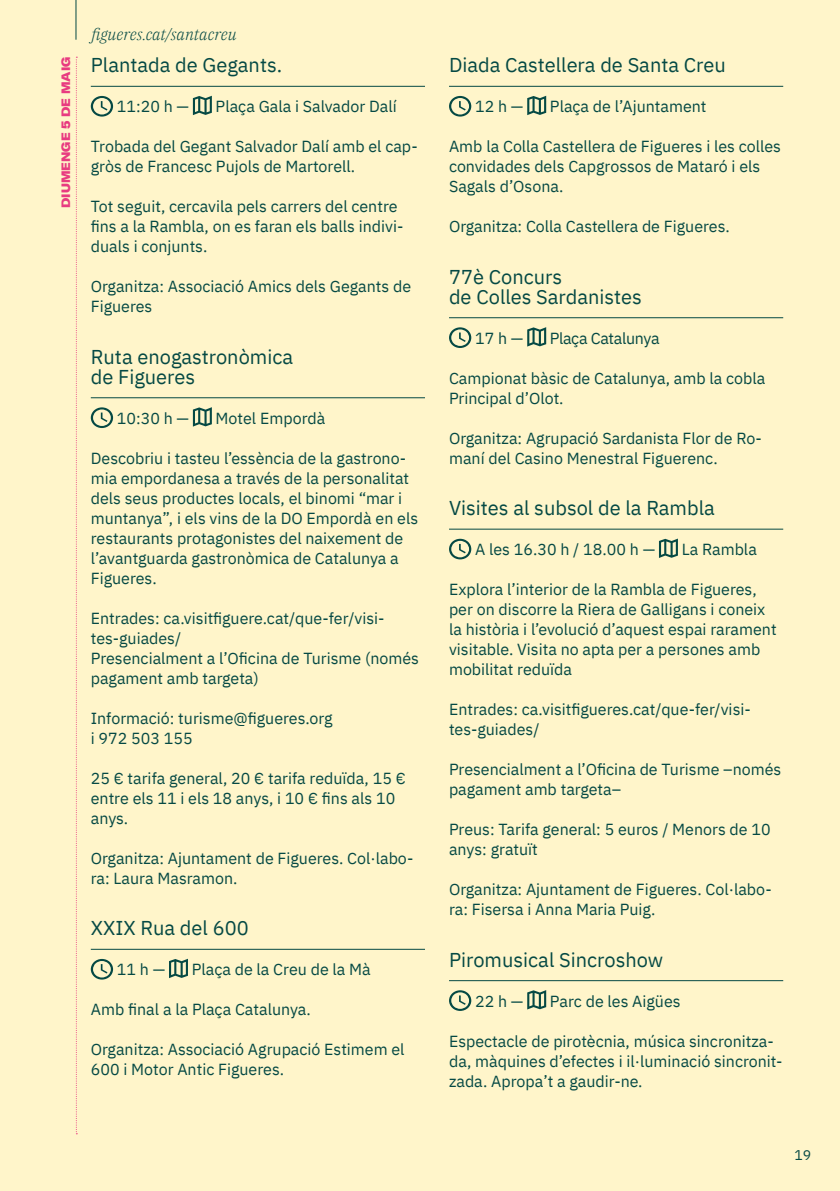
<style>
.page{position:relative;width:840px;height:1191px;background:#fff}
.page>*{position:absolute;margin:0;border:0;box-sizing:border-box;transform-origin:0 0}
.t1{font:20px/20px "IBM Plex Sans";color:#054944}
.t2{font:16px/20px "IBM Plex Sans";color:#054944}
.t3{font:italic 300 16px "IBM Plex Serif";color:#054944}
.t4{font:16px "IBM Plex Sans";letter-spacing:-.02em;color:#054944}
.t5{font:14px "IBM Plex Sans";color:#054944}
.t6{font:900 expanded 12px "GT America";color:#e83b80}
</style>
<div class="page">
<div style="left:0;top:0;width:839px;height:1191px;background:#fff5ca"></div>
<hr style="left:75px;top:0;width:1px;height:40px;background:#054944">
<hr style="left:91px;top:86px;width:334px;height:1px;background:#054944">
<hr style="left:91px;top:397px;width:334px;height:1px;background:#054944">
<hr style="left:91px;top:948px;width:334px;height:1px;background:#054944">
<svg style="left:91px;top:96px;width:22px;height:21px"></svg>
<svg style="left:193px;top:96px;width:19px;height:19px"></svg>
<svg style="left:91px;top:407px;width:22px;height:21px"></svg>
<svg style="left:193px;top:407px;width:19px;height:19px"></svg>
<svg style="left:91px;top:959px;width:22px;height:20px"></svg>
<svg style="left:169px;top:958px;width:19px;height:20px"></svg>
<hr style="left:449px;top:86px;width:333px;height:1px;background:#054944">
<hr style="left:449px;top:317px;width:333px;height:1px;background:#054944">
<hr style="left:449px;top:528px;width:333px;height:1px;background:#054944">
<hr style="left:449px;top:980px;width:333px;height:1px;background:#054944">
<svg style="left:449px;top:96px;width:22px;height:21px"></svg>
<svg style="left:527px;top:96px;width:19px;height:19px"></svg>
<svg style="left:449px;top:327px;width:22px;height:21px"></svg>
<svg style="left:527px;top:327px;width:19px;height:19px"></svg>
<svg style="left:449px;top:539px;width:22px;height:20px"></svg>
<svg style="left:659px;top:538px;width:18px;height:20px"></svg>
<svg style="left:449px;top:990px;width:22px;height:21px"></svg>
<svg style="left:527px;top:990px;width:19px;height:19px"></svg>
<svg style="left:76px;top:57px;width:1px;height:1077px"></svg>
<p class="t6" style="left:58px;top:208px;width:153px;rotate:-90deg">DIUMENGE 5 DE MAIG</p>
<p class="t3" style="left:91px;top:22px;width:147px">figueres.cat/santacreu</p>
<p class="t1" style="left:91px;top:54px;width:193px">Plantada de Gegants.</p>
<p class="t2" style="left:117px;top:95px;width:74px">11:20 h —</p>
<p class="t2" style="left:215px;top:95px;width:182px">Plaça Gala i Salvador Dalí</p>
<p class="t2" style="left:91px;top:135px;width:328px">Trobada del Gegant Salvador Dalí amb el cap&shy;gròs de Francesc Pujols de Martorell.</p>
<p class="t2" style="left:91px;top:195px;width:314px">Tot seguit, cercavila pels carrers del centre fins a la Rambla, on es faran els balls indivi&shy;duals i conjunts.</p>
<p class="t2" style="left:91px;top:275px;width:321px">Organitza: Associació Amics dels Gegants de<br>Figueres</p>
<p class="t1" style="left:91px;top:345px;width:204px">Ruta enogastronòmica de Figueres</p>
<p class="t2" style="left:117px;top:407px;width:74px">10:30 h —</p>
<p class="t2" style="left:215px;top:407px;width:111px">Motel Empordà</p>
<p class="t2" style="left:91px;top:447px;width:329px">Descobriu i tasteu l’essència de la gastrono&shy;mia empordanesa a través de la personalitat dels seus productes locals, el binomi “mar i muntanya”, i els vins de la DO Empordà en els restaurants protagonistes del naixement de l’avantguarda gastronòmica de Catalunya a Figueres.</p>
<p class="t2" style="left:91px;top:607px;width:329px">Entrades: ca.visitfiguere.cat/que-fer/visi&shy;tes-guiades/<br>Presencialment a l’Oficina de Turisme (només pagament amb targeta)</p>
<p class="t2" style="left:91px;top:707px;width:243px">Informació: turisme@figueres.org i 972 503 155</p>
<p class="t2" style="left:91px;top:767px;width:316px">25 € tarifa general, 20 € tarifa reduïda, 15 € entre els 11 i els 18 anys, i 10 € fins als 10 anys.</p>
<p class="t2" style="left:91px;top:847px;width:324px">Organitza: Ajuntament de Figueres. Col·labo&shy;ra: Laura Masramon.</p>
<p class="t1" style="left:91px;top:916px;width:159px">XXIX Rua del 600</p>
<p class="t2" style="left:117px;top:958px;width:50px">11 h —</p>
<p class="t2" style="left:192px;top:958px;width:180px">Plaça de la Creu de la Mà</p>
<p class="t2" style="left:91px;top:998px;width:221px">Amb final a la Plaça Catalunya.</p>
<p class="t2" style="left:91px;top:1038px;width:315px">Organitza: Associació Agrupació Estimem el<br>600 i Motor Antic Figueres.</p>
<p class="t1" style="left:449px;top:54px;width:278px">Diada Castellera de Santa Creu</p>
<p class="t2" style="left:475px;top:95px;width:50px">12 h —</p>
<p class="t2" style="left:549px;top:95px;width:158px">Plaça de l’Ajuntament</p>
<p class="t2" style="left:449px;top:135px;width:333px">Amb la Colla Castellera de Figueres i les colles convidades dels Capgrossos de Mataró i els<br>Sagals d’Osona.</p>
<p class="t2" style="left:449px;top:215px;width:282px">Organitza: Colla Castellera de Figueres.</p>
<p class="t1" style="left:449px;top:265px;width:194px">77è Concurs<br>de Colles Sardanistes</p>
<p class="t2" style="left:475px;top:327px;width:50px">17 h —</p>
<p class="t4" style="left:549px;top:326px;width:111px">Plaça Catalunya</p>
<p class="t2" style="left:449px;top:367px;width:317px">Campionat bàsic de Catalunya, amb la cobla<br>Principal d’Olot.</p>
<p class="t2" style="left:449px;top:427px;width:314px">Organitza: Agrupació Sardanista Flor de Ro&shy;maní del Casino Menestral Figuerenc.</p>
<p class="t1" style="left:449px;top:496px;width:267px">Visites al subsol de la Rambla</p>
<p class="t2" style="left:475px;top:538px;width:181px">A les 16.30 h / 18.00 h —</p>
<p class="t2" style="left:681px;top:538px;width:77px">La Rambla</p>
<p class="t2" style="left:449px;top:578px;width:329px">Explora l’interior de la Rambla de Figueres, per on discorre la Riera de Galligans i coneix la història i l’evolució d’aquest espai rarament visitable. Visita no apta per a persones amb mobilitat reduïda</p>
<p class="t2" style="left:449px;top:698px;width:303px">Entrades: ca.visitfigueres.cat/que-fer/visi&shy;tes-guiades/</p>
<p class="t2" style="left:449px;top:758px;width:333px">Presencialment a l’Oficina de Turisme –només pagament amb targeta–</p>
<p class="t2" style="left:449px;top:818px;width:323px">Preus: Tarifa general: 5 euros / Menors de 10 anys: gratuït</p>
<p class="t2" style="left:449px;top:878px;width:324px">Organitza: Ajuntament de Figueres. Col·labo&shy;ra: Fisersa i Anna Maria Puig.</p>
<p class="t1" style="left:449px;top:948px;width:216px">Piromusical Sincroshow</p>
<p class="t2" style="left:475px;top:989px;width:50px">22 h —</p>
<p class="t2" style="left:549px;top:989px;width:132px">Parc de les Aigües</p>
<p class="t2" style="left:449px;top:1029px;width:335px">Espectacle de pirotècnia, música sincronitza&shy;da, màquines d’efectes i il·luminació sincronit&shy;zada. Apropa’t a gaudir-ne.</p>
<p class="t5" style="left:793px;top:1144px;width:18px">19</p>
</div>
